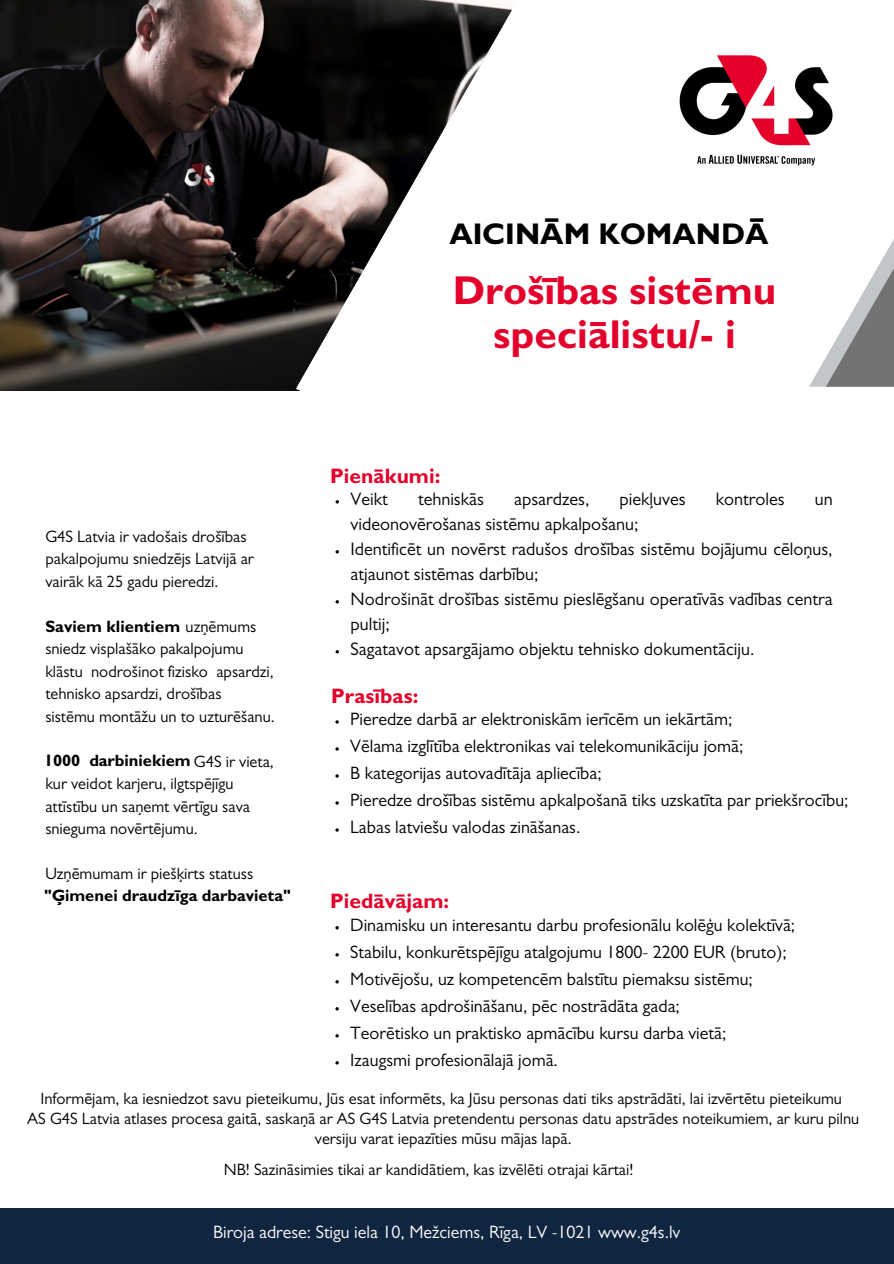
<style>
.page{position:relative;width:894px;height:1264px;background:#fff}
.page>*{position:absolute;margin:0;border:0;box-sizing:border-box;transform-origin:0 0}
.t1{font:700 40.5px "Gill Sans";color:#e4002b}
.t2{font:700 30px "Gill Sans";color:#000}
.t3{font:700 21px "Gill Sans";color:#e4002b}
.t4{font:18.15px/25px "Gill Sans";color:#000}
.t5{font:18px "Gill Sans";color:#000}
.t6{font:18px "Gill Sans";color:#fff}
.t7{font:16.5px/20.2px "Gill Sans";color:#000;text-align:center}
.t8{font:700 16.5px "Gill Sans";letter-spacing:-.005em;color:#000}
.s1{font-weight:400}
</style>
<div class="page">
<img style="left:0;top:0;width:295px;height:390px">
<svg style="left:0;top:0;width:227px;height:297px;background:#2c2523"></svg>
<svg style="left:295px;top:0;width:538px;height:554px"></svg>
<svg style="left:808px;top:234px;width:85px;height:153px"></svg>
<div style="left:0;top:1208px;width:893px;height:55px;background:#10253f"></div>
<img style="left:679px;top:55px;width:153px;height:111px">
<svg style="left:335px;top:500px;width:4px;height:3px"></svg>
<svg style="left:335px;top:550px;width:4px;height:3px"></svg>
<svg style="left:335px;top:600px;width:4px;height:3px"></svg>
<svg style="left:335px;top:650px;width:4px;height:3px"></svg>
<svg style="left:335px;top:720px;width:4px;height:3px"></svg>
<svg style="left:335px;top:926px;width:4px;height:3px"></svg>
<svg style="left:335px;top:953px;width:4px;height:3px"></svg>
<svg style="left:335px;top:980px;width:4px;height:3px"></svg>
<svg style="left:335px;top:1007px;width:4px;height:3px"></svg>
<svg style="left:335px;top:1034px;width:4px;height:3px"></svg>
<svg style="left:335px;top:1061px;width:4px;height:3px"></svg>
<p class="t2" style="left:449px;top:224px;width:320px">AICINĀM KOMANDĀ</p>
<p class="t1" style="left:452px;top:276px;width:325px">Drošības sistēmu</p>
<p class="t1" style="left:493px;top:320px;width:244px">speciālistu/- i</p>
<p class="t7" style="left:45px;top:528px;width:203px">G4S Latvia ir vadošais drošības</p>
<p class="t7" style="left:45px;top:551px;width:210px">pakalpojumu sniedzējs Latvijā ar</p>
<p class="t7" style="left:45px;top:573px;width:175px">vairāk kā 25 gadu pieredzi.</p>
<p class="t8" style="left:45px;top:620px;width:212px">Saviem klientiem <span class="s1">uzņēmums</span></p>
<p class="t7" style="left:45px;top:641px;width:200px">sniedz visplašāko pakalpojumu</p>
<p class="t7" style="left:45px;top:663px;width:230px">klāstu nodrošinot fizisko apsardzi,</p>
<p class="t7" style="left:45px;top:686px;width:178px">tehnisko apsardzi, drošības</p>
<p class="t7" style="left:45px;top:708px;width:231px">sistēmu montāžu un to uzturēšanu.</p>
<p class="t8" style="left:44px;top:755px;width:231px">1000 darbiniekiem <span class="s1">G4S ir vieta,</span></p>
<p class="t7" style="left:45px;top:776px;width:190px">kur veidot karjeru, ilgtspējīgu</p>
<p class="t7" style="left:45px;top:798px;width:206px">attīstību un saņemt vērtīgu sava</p>
<p class="t7" style="left:45px;top:821px;width:154px">snieguma novērtējumu.</p>
<p class="t7" style="left:45px;top:866px;width:209px">Uzņēmumam ir piešķirts statuss</p>
<p class="t8" style="left:44px;top:889px;width:248px">"Ģimenei draudzīga darbavieta"</p>
<p class="t3" style="left:330px;top:468px;width:112px">Pienākumi:</p>
<p class="t4" style="left:350px;top:489px;width:39px">Veikt</p>
<p class="t4" style="left:418px;top:489px;width:67px">tehniskās</p>
<p class="t4" style="left:514px;top:489px;width:77px">apsardzes,</p>
<p class="t4" style="left:619px;top:489px;width:68px">piekļuves</p>
<p class="t4" style="left:715px;top:489px;width:70px">kontroles</p>
<p class="t4" style="left:814px;top:489px;width:19px">un</p>
<p class="t4" style="left:350px;top:514px;width:289px">videonovērošanas sistēmu apkalpošanu;</p>
<p class="t4" style="left:350px;top:539px;width:483px">Identificēt un novērst radušos drošības sistēmu bojājumu cēloņus, atjaunot sistēmas darbību;</p>
<p class="t4" style="left:350px;top:589px;width:483px">Nodrošināt drošības sistēmu pieslēgšanu operatīvās vadības centra pultij;</p>
<p class="t4" style="left:350px;top:638px;width:405px">Sagatavot apsargājamo objektu tehnisko dokumentāciju.</p>
<p class="t3" style="left:331px;top:688px;width:88px">Prasības:</p>
<p class="t5" style="left:350px;top:712px;width:383px">Pieredze darbā ar elektroniskām ierīcēm un iekārtām;</p>
<p class="t5" style="left:350px;top:739px;width:394px">Vēlama izglītība elektronikas vai telekomunikāciju jomā;</p>
<p class="t5" style="left:350px;top:766px;width:253px">B kategorijas autovadītāja apliecība;</p>
<p class="t5" style="left:350px;top:793px;width:499px">Pieredze drošības sistēmu apkalpošanā tiks uzskatīta par priekšrocību;</p>
<p class="t5" style="left:350px;top:820px;width:231px">Labas latviešu valodas zināšanas.</p>
<p class="t3" style="left:330px;top:894px;width:121px">Piedāvājam:</p>
<p class="t5" style="left:350px;top:918px;width:446px">Dinamisku un interesantu darbu profesionālu kolēģu kolektīvā;</p>
<p class="t5" style="left:350px;top:945px;width:438px">Stabilu, konkurētspējīgu atalgojumu 1800- 2200 EUR (bruto);</p>
<p class="t5" style="left:350px;top:972px;width:404px">Motivējošu, uz kompetencēm balstītu piemaksu sistēmu;</p>
<p class="t5" style="left:350px;top:999px;width:331px">Veselības apdrošināšanu, pēc nostrādāta gada;</p>
<p class="t5" style="left:350px;top:1026px;width:377px">Teorētisko un praktisko apmācību kursu darba vietā;</p>
<p class="t5" style="left:350px;top:1053px;width:209px">Izaugsmi profesionālajā jomā.</p>
<p class="t7" style="left:40px;top:1090px;width:802px">Informējam, ka iesniedzot savu pieteikumu, Jūs esat informēts, ka Jūsu personas dati tiks apstrādāti, lai izvērtētu pieteikumu</p>
<p class="t7" style="left:27px;top:1110px;width:833px">AS G4S Latvia atlases procesa gaitā, saskaņā ar AS G4S Latvia pretendentu personas datu apstrādes noteikumiem, ar kuru pilnu versiju varat iepazīties mūsu mājas lapā.</p>
<p class="t7" style="left:224px;top:1161px;width:411px">NB! Sazināsimies tikai ar kandidātiem, kas izvēlēti otrajai kārtai!</p>
<p class="t6" style="left:213px;top:1225px;width:468px">Biroja adrese: Stigu iela 10, Mežciems, Rīga, LV -1021 www.g4s.lv</p>
</div>
